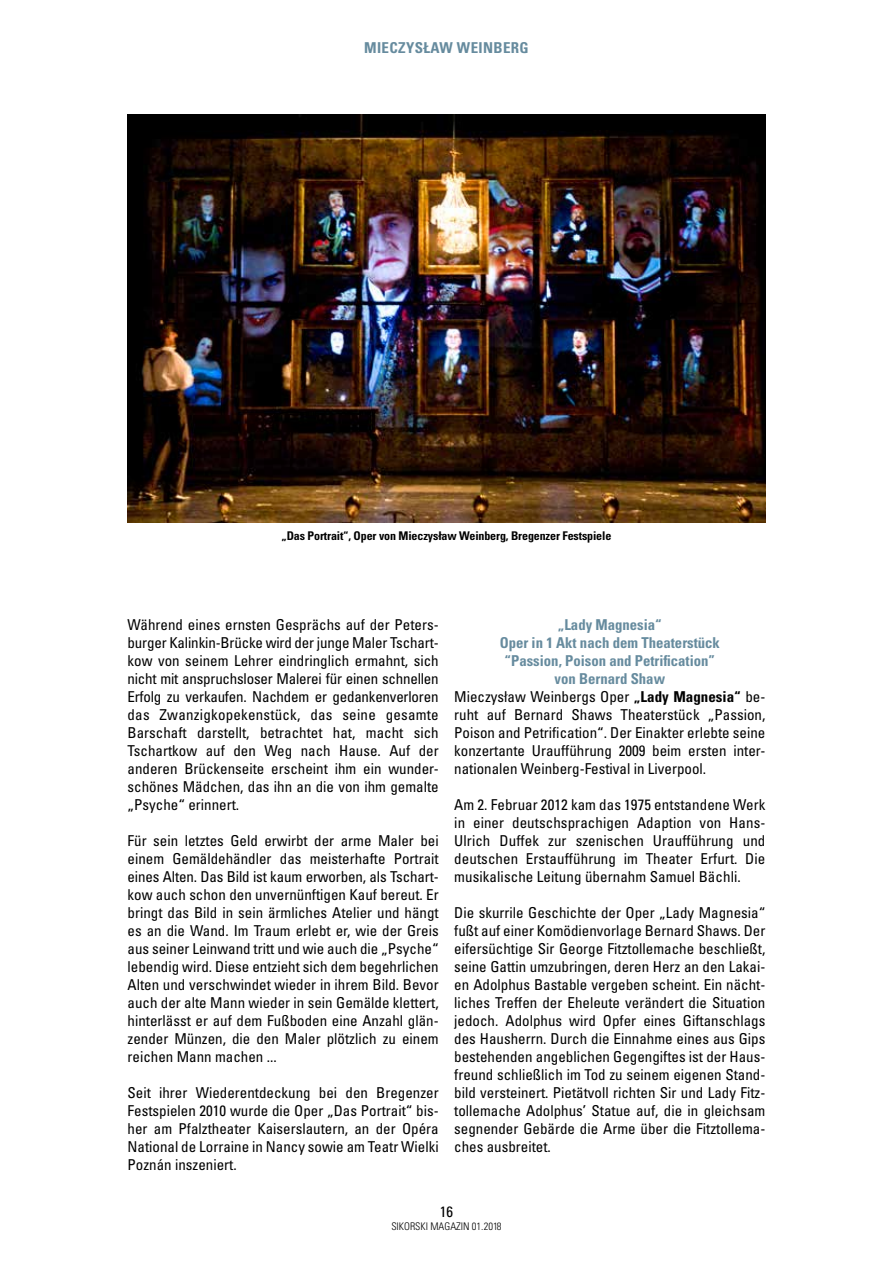
<style>
.page{position:relative;width:893px;height:1263px;background:#fff}
.page>*{position:absolute;margin:0;border:0;box-sizing:border-box;transform-origin:0 0}
.t1{font:condensed 15px/18px "Univers LT Std";color:#000;text-align:justify}
.t2{font:700 condensed 15px "Univers LT Std";color:#668b9e}
.t3{font:700 condensed 15px "Univers LT Std";letter-spacing:.025em;color:#668b9e}
.t4{font:700 condensed 12px "Univers LT Std";letter-spacing:-.01em;color:#000}
.t5{font:300 condensed 10.5px "Univers LT Std";color:#000}
.s1{font-weight:700}
</style>
<div class="page">
<img style="left:128px;top:115px;width:637px;height:407px">
<p class="t3" style="left:364px;top:39px;width:166px">MIECZYSŁAW WEINBERG</p>
<p class="t4" style="left:282px;top:528px;width:331px">„Das Portrait“, Oper von Mieczysław Weinberg, Bregenzer Festspiele</p>
<p class="t1" style="left:128px;top:615px;width:313px">Während eines ernsten Gesprächs auf der Peters&shy;burger Kalinkin-Brücke wird der junge Maler Tschart&shy;kow von seinem Lehrer eindringlich ermahnt, sich nicht mit anspruchsloser Malerei für einen schnellen Erfolg zu verkaufen. Nachdem er gedankenverloren das Zwanzigkopekenstück, das seine gesamte Barschaft darstellt, betrachtet hat, macht sich Tschartkow auf den Weg nach Hause. Auf der anderen Brückenseite erscheint ihm ein wunder&shy;schönes Mädchen, das ihn an die von ihm gemalte „Psyche“ erinnert.</p>
<p class="t1" style="left:128px;top:831px;width:313px">Für sein letztes Geld erwirbt der arme Maler bei einem Gemäldehändler das meisterhafte Portrait eines Alten. Das Bild ist kaum erworben, als Tschart&shy;kow auch schon den unvernünftigen Kauf bereut. Er bringt das Bild in sein ärmliches Atelier und hängt es an die Wand. Im Traum erlebt er, wie der Greis aus seiner Leinwand tritt und wie auch die „Psyche“ lebendig wird. Diese entzieht sich dem begehrlichen Alten und verschwindet wieder in ihrem Bild. Bevor auch der alte Mann wieder in sein Gemälde klettert, hinterlässt er auf dem Fußboden eine Anzahl glän&shy;zender Münzen, die den Maler plötzlich zu einem reichen Mann machen ...</p>
<p class="t1" style="left:128px;top:1083px;width:313px">Seit ihrer Wiederentdeckung bei den Bregenzer Festspielen 2010 wurde die Oper „Das Portrait“ bis&shy;her am Pfalztheater Kaiserslautern, an der Opéra National de Lorraine in Nancy sowie am Teatr Wielki Poznán inszeniert.</p>
<p class="t2" style="left:558px;top:615px;width:105px">„Lady Magnesia“</p>
<p class="t2" style="left:500px;top:633px;width:222px">Oper in 1 Akt nach dem Theaterstück</p>
<p class="t2" style="left:505px;top:651px;width:212px">“Passion, Poison and Petrification”</p>
<p class="t2" style="left:555px;top:669px;width:112px">von Bernard Shaw</p>
<p class="t1" style="left:454px;top:687px;width:313px">Mieczysław Weinbergs Oper <span class="s1">„Lady Magnesia“</span> be-</p>
<p class="t1" style="left:454px;top:705px;width:313px">ruht auf Bernard Shaws Theaterstück „Passion,</p>
<p class="t1" style="left:454px;top:723px;width:313px">Poison and Petrification“. Der Einakter erlebte seine</p>
<p class="t1" style="left:454px;top:741px;width:313px">konzertante Uraufführung 2009 beim ersten inter-</p>
<p class="t1" style="left:454px;top:759px;width:253px">nationalen Weinberg-Festival in Liverpool.</p>
<p class="t1" style="left:454px;top:795px;width:313px">Am 2. Februar 2012 kam das 1975 entstandene Werk in einer deutschsprachigen Adaption von Hans-Ulrich Duffek zur szenischen Uraufführung und deutschen Erstaufführung im Theater Erfurt. Die musikalische Leitung übernahm Samuel Bächli.</p>
<p class="t1" style="left:454px;top:903px;width:313px">Die skurrile Geschichte der Oper „Lady Magnesia“ fußt auf einer Komödienvorlage Bernard Shaws. Der eifersüchtige Sir George Fitztollemache beschließt, seine Gattin umzubringen, deren Herz an den Lakai&shy;en Adolphus Bastable vergeben scheint. Ein nächt&shy;liches Treffen der Eheleute verändert die Situation jedoch. Adolphus wird Opfer eines Giftanschlags des Hausherrn. Durch die Einnahme eines aus Gips bestehenden angeblichen Gegengiftes ist der Haus&shy;freund schließlich im Tod zu seinem eigenen Stand&shy;bild versteinert. Pietätvoll richten Sir und Lady Fitz&shy;tollemache Adolphus’ Statue auf, die in gleichsam segnender Gebärde die Arme über die Fitztollema&shy;ches ausbreitet.</p>
<p class="t1" style="left:440px;top:1202px;width:15px">16</p>
<p class="t5" style="left:391px;top:1219px;width:112px">SIKORSKI MAGAZIN 01.2018</p>
</div>
